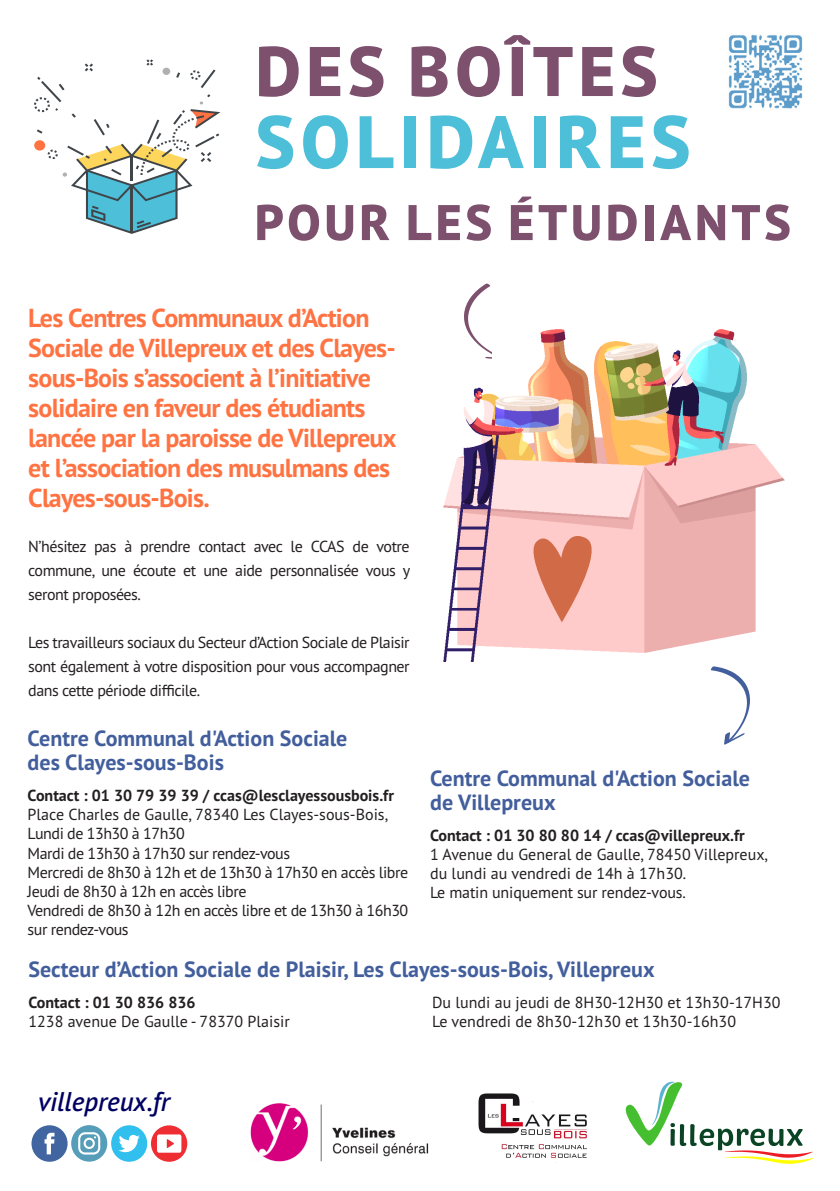
<style>
.page{position:relative;width:840px;height:1191px;background:#fff}
.page>*{position:absolute;margin:0;border:0;box-sizing:border-box;transform-origin:0 0}
.sur-titre{font:800 74px "PT Sans Pro";letter-spacing:.08em;color:#4dbfd9}
.sur-titre-2{font:800 70px "PT Sans Pro";letter-spacing:.08em;color:#7d506e}
.sur-titre-3{font:800 50px "PT Sans Pro";letter-spacing:.08em;color:#7d506e}
.t1{font:italic 600 27px "PT Sans Pro";color:#000062}
.sous-titre{font:700 26px/30px "PT Sans Pro";letter-spacing:-.03em;color:#ff7342}
.t2{font:700 22px/24px "PT Sans Pro";color:#425e9c}
.texte_courant{font:16px/19.2px "PT Sans Pro";letter-spacing:-.03em;color:#231f20;text-align:justify}
.texte_courant-2{font:16px/19.2px "PT Sans Pro";color:#231f20}
.s1{font-weight:700}
</style>
<div class="page">
<svg style="left:34px;top:59px;width:186px;height:175px"></svg>
<img style="left:728px;top:34px;width:75px;height:75px">
<svg style="left:625px;top:1081px;width:188px;height:82px"></svg>
<div style="left:31px;top:1125px;width:37px;height:36px;background:#4165a0;border-radius:50%"></div>
<svg style="left:45px;top:1132px;width:9px;height:22px"></svg>
<div style="left:151px;top:1125px;width:36px;height:36px;background:#ee2e33;border-radius:50%"></div>
<svg style="left:157px;top:1134px;width:24px;height:18px"></svg>
<div style="left:71px;top:1125px;width:36px;height:36px;background:#559db8;border-radius:50%"></div>
<svg style="left:78px;top:1132px;width:22px;height:22px"></svg>
<div style="left:111px;top:1125px;width:36px;height:36px;background:#31c0ed;border-radius:50%"></div>
<svg style="left:118px;top:1134px;width:22px;height:18px"></svg>
<svg style="left:464px;top:283px;width:28px;height:76px"></svg>
<svg style="left:710px;top:666px;width:39px;height:78px"></svg>
<img style="left:251px;top:1103px;width:177px;height:58px">
<img style="left:443px;top:385px;width:341px;height:276px">
<img style="left:528px;top:329px;width:219px;height:56px">
<svg style="left:523px;top:527px;width:83px;height:95px;background:#eda698"></svg>
<img style="left:478px;top:1093px;width:109px;height:65px">
<p class="sur-titre-2" style="left:255px;top:25px;width:403px">DES BOÎTES</p>
<p class="sur-titre" style="left:256px;top:93px;width:436px">SOLIDAIRES</p>
<p class="sur-titre-3" style="left:255px;top:189px;width:537px">POUR LES ÉTUDIANTS</p>
<p class="sous-titre" style="left:28px;top:302px;width:369px">Les Centres Communaux d’Action Sociale de Villepreux et des Clayes&shy;sous-Bois s’associent à l’initiative solidaire en faveur des étudiants lancée par la paroisse de Villepreux et l’association des musulmans des Clayes-sous-Bois.</p>
<p class="texte_courant" style="left:28px;top:534px;width:383px;line-height:24px">N’hésitez pas à prendre contact avec le CCAS de votre commune, une écoute et une aide personnalisée vous y seront proposées.</p>
<p class="texte_courant" style="left:28px;top:630px;width:383px;line-height:24px">Les travailleurs sociaux du Secteur d’Action Sociale de Plaisir sont également à votre disposition pour vous accompagner dans cette période difficile.</p>
<p class="t2" style="left:28px;top:726px;width:321px">Centre Communal d'Action Sociale des Clayes-sous-Bois</p>
<p class="texte_courant" style="left:28px;top:785px;width:382px;text-align:left"><span class="s1">Contact : 01 30 79 39 39 / ccas@lesclayessousbois.fr </span>Place Charles de Gaulle, 78340 Les Clayes-sous-Bois, Lundi de 13h30 à 17h30<br>Mardi de 13h30 à 17h30 sur rendez-vous<br>Mercredi de 8h30 à 12h et de 13h30 à 17h30 en accès libre Jeudi de 8h30 à 12h en accès libre<br>Vendredi de 8h30 à 12h en accès libre et de 13h30 à 16h30 sur rendez-vous</p>
<p class="t2" style="left:430px;top:766px;width:321px">Centre Communal d'Action Sociale de Villepreux</p>
<p class="texte_courant-2" style="left:430px;top:825px;width:339px"><span class="s1">Contact : 01 30 80 80 14 / ccas@villepreux.fr<br></span>1 Avenue du General de Gaulle, 78450 Villepreux, du lundi au vendredi de 14h à 17h30.<br>Le matin uniquement sur rendez-vous.</p>
<p class="t2" style="left:28px;top:957px;width:627px">Secteur d’Action Sociale de Plaisir, Les Clayes-sous-Bois, Villepreux</p>
<p class="texte_courant-2" style="left:28px;top:992px;width:263px"><span class="s1">Contact : 01 30 836 836<br></span>1238 avenue De Gaulle - 78370 Plaisir</p>
<p class="texte_courant-2" style="left:432px;top:992px;width:350px">Du lundi au jeudi de 8H30-12H30 et 13h30-17H30<br>Le vendredi de 8h30-12h30 et 13h30-16h30</p>
<p class="t1" style="left:38px;top:1084px;width:133px">villepreux.fr</p>
</div>
